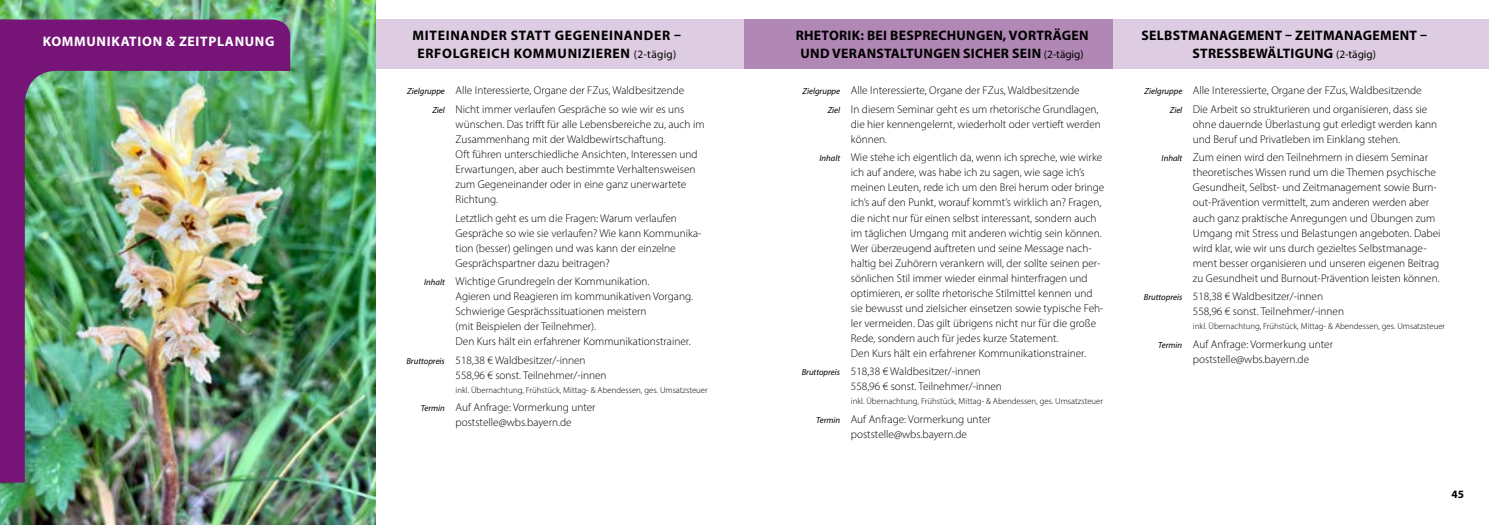
<style>
.page{position:relative;width:1489px;height:525px;background:#fff}
.page>*{position:absolute;margin:0;border:0;box-sizing:border-box;transform-origin:0 0}
.t1{font:700 13.75px/17.5px "Myriad Pro";letter-spacing:.02em;color:#000;text-align:center}
.t2{font:700 13.75px/17.5px "Myriad Pro";letter-spacing:.05em;color:#000;text-align:center}
.t3{font:700 13.75px "Myriad Pro";letter-spacing:.05em;color:#fff}
.t4{font:300 11.25px/15px "Myriad Pro";color:#000}
.t5{font:700 11.25px "Myriad Pro";color:#000}
.t6{font:300 8.75px "Myriad Pro";color:#000}
.s1{font-weight:400;font-size:11.25px}
.s2{font-weight:400;font-style:italic;font-size:8.75px}
</style>
<div class="page">
<div style="left:358px;top:19px;width:386px;height:50px;background:#ddcce2"></div>
<div style="left:744px;top:19px;width:386px;height:50px;background:#b187b5"></div>
<div style="left:1113px;top:19px;width:375px;height:50px;background:#ddcce2"></div>
<img style="left:0;top:0;width:376px;height:524px">
<img style="left:0;top:19px;width:290px;height:463px">
<p class="t1" style="left:795px;top:27px;width:294px">RHETORIK: BEI BESPRECHUNGEN, VORTRÄGEN<br>UND VERANSTALTUNGEN SICHER SEIN <span class="s1">(2-tägig)</span></p>
<p class="t4" style="left:827px;top:81px;width:272px;line-height:18.5px;text-indent:-25px"><span class="s2">Zielgruppe</span> Alle Interessierte, Organe der FZus, Waldbesitzende<br><span class="s2">Ziel</span> In diesem Seminar geht es um rhetorische Grundlagen,</p>
<p class="t4" style="left:850px;top:116px;width:251px">die hier kennengelernt, wiederholt oder vertieft werden können.</p>
<p class="t4" style="left:850px;top:150px;width:255px;text-indent:-31px"><span class="s2">Inhalt</span> Wie stehe ich eigentlich da, wenn ich spreche, wie wirke ich auf andere, was habe ich zu sagen, wie sage ich’s meinen Leuten, rede ich um den Brei herum oder bringe ich’s auf den Punkt, worauf kommt’s wirklich an? Fragen, die nicht nur für einen selbst interessant, sondern auch im täglichen Umgang mit anderen wichtig sein können.<br>Wer überzeugend auftreten und seine Message nach&shy;haltig bei Zuhörern verankern will, der sollte seinen per&shy;sönlichen Stil immer wieder einmal hinterfragen und optimieren, er sollte rhetorische Stilmittel kennen und sie bewusst und zielsicher einsetzen sowie typische Feh&shy;ler vermeiden. Das gilt übrigens nicht nur für die große Rede, sondern auch für jedes kurze Statement.<br>Den Kurs hält ein erfahrener Kommunikationstrainer.</p>
<p class="t4" style="left:850px;top:363px;width:153px;text-indent:-49px"><span class="s2">Bruttopreis</span> 518,38 € Waldbesitzer/-innen<br>558,96 € sonst. Teilnehmer/-innen</p>
<p class="t6" style="left:850px;top:395px;width:254px">inkl. Übernachtung, Frühstück, Mittag- &amp; Abendessen, ges. Umsatzsteuer</p>
<p class="t4" style="left:850px;top:411px;width:141px;text-indent:-35px"><span class="s2">Termin</span> Auf Anfrage: Vormerkung unter poststelle@wbs.bayern.de</p>
<p class="t3" style="left:43px;top:32px;width:233px">KOMMUNIKATION &amp; ZEITPLANUNG</p>
<p class="t1" style="left:1141px;top:27px;width:287px">SELBSTMANAGEMENT – ZEITMANAGEMENT –<br>STRESSBEWÄLTIGUNG <span class="s1">(2-tägig)</span></p>
<p class="t4" style="left:1169px;top:81px;width:259px;line-height:18.5px;text-indent:-25px"><span class="s2">Zielgruppe</span> Alle Interessierte, Organe der FZus, Waldbesitzende<br><span class="s2">Ziel</span> Die Arbeit so strukturieren und organisieren, dass sie</p>
<p class="t4" style="left:1192px;top:116px;width:246px">ohne dauernde Überlastung gut erledigt werden kann und Beruf und Privatleben im Einklang stehen.</p>
<p class="t4" style="left:1192px;top:150px;width:249px;text-indent:-31px"><span class="s2">Inhalt</span> Zum einen wird den Teilnehmern in diesem Seminar theoretisches Wissen rund um die Themen psychische Gesundheit, Selbst- und Zeitmanagement sowie Burn&shy;out-Prävention vermittelt, zum anderen werden aber auch ganz praktische Anregungen und Übungen zum Umgang mit Stress und Belastungen angeboten. Dabei wird klar, wie wir uns durch gezieltes Selbstmanage&shy;ment besser organisieren und unseren eigenen Beitrag zu Gesundheit und Burnout-Prävention leisten können.</p>
<p class="t4" style="left:1192px;top:288px;width:153px;text-indent:-49px"><span class="s2">Bruttopreis</span> 518,38 € Waldbesitzer/-innen<br>558,96 € sonst. Teilnehmer/-innen</p>
<p class="t6" style="left:1192px;top:320px;width:254px">inkl. Übernachtung, Frühstück, Mittag- &amp; Abendessen, ges. Umsatzsteuer</p>
<p class="t4" style="left:1192px;top:336px;width:141px;text-indent:-35px"><span class="s2">Termin</span> Auf Anfrage: Vormerkung unter poststelle@wbs.bayern.de</p>
<p class="t2" style="left:412px;top:27px;width:270px">MITEINANDER STATT GEGENEINANDER –<br>ERFOLGREICH KOMMUNIZIEREN <span class="s1">(2-tägig)</span></p>
<p class="t4" style="left:407px;top:81px;width:279px;line-height:18.5px;text-align:right"><span class="s2">Zielgruppe</span> Alle Interessierte, Organe der FZus, Waldbesitzende<br><span class="s2">Ziel</span> Nicht immer verlaufen Gespräche so wie wir es uns</p>
<p class="t4" style="left:455px;top:116px;width:251px">wünschen. Das trifft für alle Lebensbereiche zu, auch im Zusammenhang mit der Waldbewirtschaftung.<br>Oft führen unterschiedliche Ansichten, Interessen und Erwartungen, aber auch bestimmte Verhaltensweisen zum Gegeneinander oder in eine ganz unerwartete Richtung.</p>
<p class="t4" style="left:455px;top:210px;width:247px">Letztlich geht es um die Fragen: Warum verlaufen Gespräche so wie sie verlaufen? Wie kann Kommunika&shy;tion (besser) gelingen und was kann der einzelne Gesprächspartner dazu beitragen?</p>
<p class="t4" style="left:455px;top:273px;width:239px;text-indent:-31px"><span class="s2">Inhalt</span> Wichtige Grundregeln der Kommunikation.<br>Agieren und Reagieren im kommunikativen Vorgang.<br>Schwierige Gesprächssituationen meistern<br>(mit Beispielen der Teilnehmer).<br>Den Kurs hält ein erfahrener Kommunikationstrainer.</p>
<p class="t4" style="left:455px;top:352px;width:153px;text-indent:-49px"><span class="s2">Bruttopreis</span> 518,38 € Waldbesitzer/-innen<br>558,96 € sonst. Teilnehmer/-innen</p>
<p class="t6" style="left:455px;top:384px;width:254px">inkl. Übernachtung, Frühstück, Mittag- &amp; Abendessen, ges. Umsatzsteuer</p>
<p class="t4" style="left:455px;top:399px;width:141px;text-indent:-35px"><span class="s2">Termin</span> Auf Anfrage: Vormerkung unter poststelle@wbs.bayern.de</p>
<p class="t5" style="left:1451px;top:486px;width:14px">45</p>
</div>
